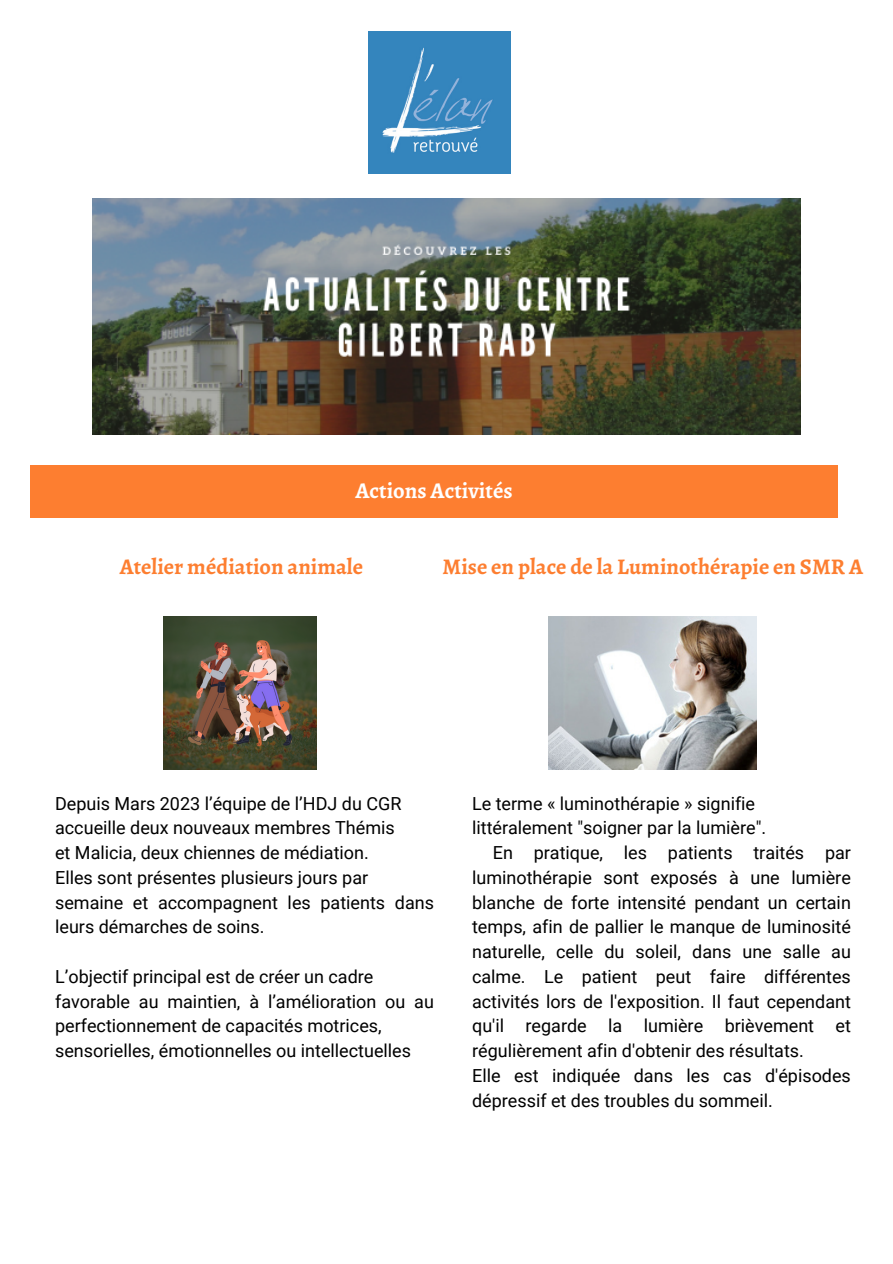
<style>
.page{position:relative;width:893px;height:1264px;background:#fff}
.page>*{position:absolute;margin:0;border:0;box-sizing:border-box;transform-origin:0 0}
.t1{font:700 22.5px "Alegreya";color:#fff}
.t2{font:700 22.35px "Alegreya";color:#fd7e30}
.t3{font:18px/24.8px "Roboto";color:#000}
</style>
<div class="page">
<img style="left:368px;top:31px;width:142px;height:142px">
<img style="left:93px;top:198px;width:707px;height:236px">
<div style="left:30px;top:465px;width:807px;height:53px;background:#fd7e30"></div>
<img style="left:548px;top:617px;width:208px;height:153px">
<img style="left:163px;top:617px;width:153px;height:153px">
<h1 class="t1" style="left:355px;top:475px;width:159px">Actions Activités</h1>
<p class="t2" style="left:120px;top:551px;width:245px">Atelier médiation animale</p>
<p class="t2" style="left:442px;top:551px;width:422px">Mise en place de la Luminothérapie en SMR A</p>
<p class="t3" style="left:55px;top:791px;width:348px">Depuis Mars 2023 l’équipe de l’HDJ du CGR</p>
<p class="t3" style="left:55px;top:815px;width:341px">accueille deux nouveaux membres Thémis</p>
<p class="t3" style="left:55px;top:840px;width:315px">et Malicia, deux chiennes de médiation.</p>
<p class="t3" style="left:55px;top:865px;width:314px">Elles sont présentes plusieurs jours par</p>
<p class="t3" style="left:55px;top:890px;width:380px">semaine et accompagnent les patients dans leurs démarches de soins.</p>
<p class="t3" style="left:55px;top:964px;width:320px">L’objectif principal est de créer un cadre</p>
<p class="t3" style="left:55px;top:989px;width:380px">favorable au maintien, à l’amélioration ou au perfectionnement de capacités motrices,</p>
<p class="t3" style="left:55px;top:1038px;width:357px">sensorielles, émotionnelles ou intellectuelles</p>
<p class="t3" style="left:472px;top:791px;width:284px">Le terme « luminothérapie » signifie</p>
<p class="t3" style="left:472px;top:815px;width:295px">littéralement "soigner par la lumière".</p>
<p class="t3" style="left:472px;top:840px;width:380px;text-align:justify;text-indent:21px">En pratique, les patients traités par luminothérapie sont exposés à une lumière blanche de forte intensité pendant un certain temps, afin de pallier le manque de luminosité naturelle, celle du soleil, dans une salle au calme. Le patient peut faire différentes activités lors de l'exposition. Il faut cependant qu'il regarde la lumière brièvement et régulièrement afin d'obtenir des résultats.</p>
<p class="t3" style="left:472px;top:1063px;width:380px">Elle est indiquée dans les cas d'épisodes dépressif et des troubles du sommeil.</p>
</div>
